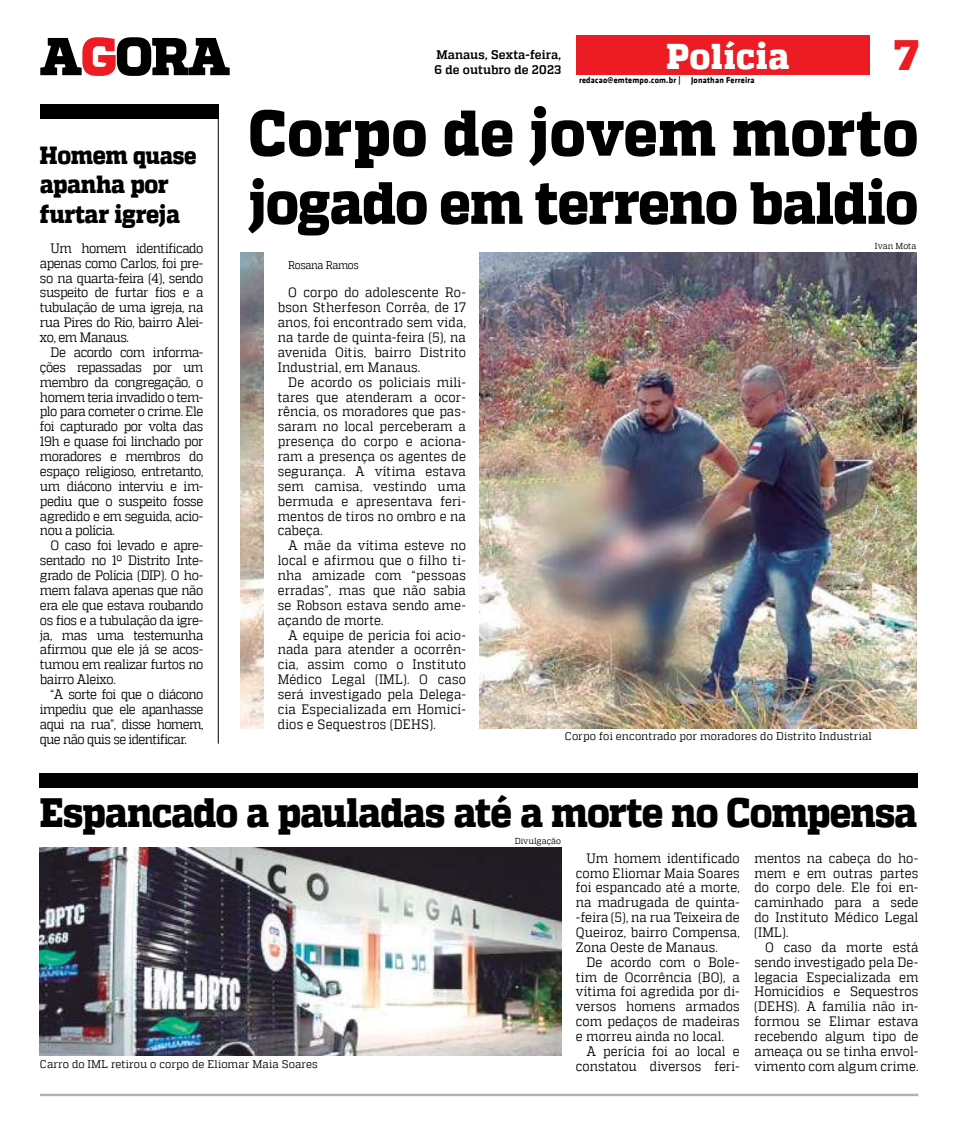
<style>
.page{position:relative;width:957px;height:1134px;background:#fff}
.page>*{position:absolute;margin:0;border:0;box-sizing:border-box;transform-origin:0 0}
.t1{font:800 64.5px "MW Quadon";letter-spacing:.01em;color:#000;scale:.9 1}
.t2{font:800 59.5px "MW Quadon";letter-spacing:-.02em;color:#000;scale:.9 1}
.t3{font:800 42.5px "MW Quadon";color:#ed1c24}
.t4{font:800 40.88px "MW Quadon";letter-spacing:-.025em;color:#000;scale:.9 1}
.t5{font:800 35.75px "MW Quadon";letter-spacing:.015em;color:#fff;scale:.95 1}
.t6{font:800 24.75px/29.8px "MW Quadon";letter-spacing:-.015em;color:#000;scale:.9 1}
.t7{font:13.62px/14.9px "MW Quadon";letter-spacing:.005em;color:#000;text-align:justify;scale:.9 1}
.t8{font:700 12.38px/14.9px "MW Quadon";letter-spacing:.01em;color:#000;scale:.95 1}
.t9{font:11.12px "MW Quadon";letter-spacing:.01em;color:#000;scale:.95 1}
.t10{font:11.12px "MW Quadon";letter-spacing:-.035em;color:#000;scale:.9 1}
.t11{font:700 8.62px "MW Klavika Bd";letter-spacing:.025em;color:#000;scale:.95 1}
.t12{font:8.62px "MW Quadon";letter-spacing:.005em;color:#000;scale:.95 1}
.s1{font-size:23.5px}
</style>
<div class="page">
<hr style="left:40px;top:1094px;width:878px;height:2px;background:#b1b3b5">
<div style="left:40px;top:773px;width:878px;height:15px;background:#000"></div>
<img style="left:40px;top:847px;width:521px;height:209px">
<svg style="left:40px;top:37px;width:190px;height:39px"></svg>
<div style="left:576px;top:35px;width:293px;height:40px;background:#ed1c24"></div>
<img style="left:240px;top:253px;width:676px;height:476px">
<div style="left:40px;top:104px;width:178px;height:15px;background:#000"></div>
<hr style="left:218px;top:104px;width:1px;height:640px;background:#000">
<div style="left:265px;top:245px;width:214px;height:491px;background:#fff"></div>
<h3 class="t6" style="left:40px;top:141px;width:176px">Homem <span class="s1">quase </span>apanha por furtar igreja</h3>
<p class="t7" style="left:40px;top:241px;width:183px;text-indent:11px">Um homem identificado apenas como Carlos, foi pre&shy;so na quarta-feira (4), sendo suspeito de furtar fios e a tubulação de uma igreja, na rua Pires do Rio, bairro Alei&shy;xo, em Manaus.</p>
<p class="t7" style="left:40px;top:345px;width:183px;text-indent:11px">De acordo com informa&shy;ções repassadas por um membro da congregação, o homem teria invadido o tem&shy;plo para cometer o crime. Ele foi capturado por volta das 19h e quase foi linchado por moradores e membros do espaço religioso, entretanto, um diácono interviu e im&shy;pediu que o suspeito fosse agredido e em seguida, acio&shy;nou a polícia.</p>
<p class="t7" style="left:40px;top:538px;width:183px;text-indent:11px">O caso foi levado e apre&shy;sentado no 1º Distrito Inte&shy;grado de Polícia (DIP). O ho&shy;mem falava apenas que não era ele que estava roubando os fios e a tubulação da igre&shy;ja, mas uma testemunha afirmou que ele já se acos&shy;tumou em realizar furtos no bairro Aleixo.</p>
<p class="t7" style="left:40px;top:687px;width:183px;text-indent:11px">“A sorte foi que o diácono impediu que ele apanhasse aqui na rua”, disse homem, que não quis se identificar.</p>
<h3 class="t3" style="left:894px;top:30px;width:26px">7</h3>
<p class="t8" style="left:434px;top:48px;width:135px">Manaus, Sexta-feira,<br>6 de outubro de 2023</p>
<h3 class="t5" style="left:666px;top:35px;width:131px">Polícia</h3>
<p class="t11" style="left:579px;top:74px;width:186px">redacao@emtempo.com.br | Jonathan Ferreira</p>
<h1 class="t1" style="left:249px;top:95px;width:745px">Corpo de jovem morto</h1>
<h2 class="t2" style="left:249px;top:168px;width:745px">jogado em terreno baldio</h2>
<p class="t12" style="left:875px;top:241px;width:45px">Ivan Mota</p>
<p class="t10" style="left:288px;top:259px;width:80px">Rosana Ramos</p>
<p class="t7" style="left:278px;top:285px;width:211px;text-indent:11px">O corpo do adolescente Ro&shy;bson Stherfeson Corrêa, de 17 anos, foi encontrado sem vida, na tarde de quinta-feira (5), na avenida Oitis, bairro Distrito Industrial, em Manaus.</p>
<p class="t7" style="left:278px;top:374px;width:211px;text-indent:11px">De acordo os policiais mili&shy;tares que atenderam a ocor&shy;rência, os moradores que pas&shy;saram no local perceberam a presença do corpo e aciona&shy;ram a presença os agentes de segurança. A vítima estava sem camisa, vestindo uma bermuda e apresentava feri&shy;mentos de tiros no ombro e na cabeça.</p>
<p class="t7" style="left:278px;top:538px;width:211px;text-indent:11px">A mãe da vítima esteve no local e afirmou que o filho ti&shy;nha amizade com “pessoas erradas”, mas que não sabia se Robson estava sendo ame&shy;açando de morte.</p>
<p class="t7" style="left:278px;top:627px;width:211px;text-indent:11px">A equipe de perícia foi acio&shy;nada para atender a ocorrên&shy;cia, assim como o Instituto Médico Legal (IML). O caso será investigado pela Delega&shy;cia Especializada em Homicí&shy;dios e Sequestros (DEHS).</p>
<p class="t9" style="left:565px;top:730px;width:324px">Corpo foi encontrado por moradores do Distrito Industrial</p>
<h3 class="t4" style="left:40px;top:788px;width:976px">Espancado a pauladas até a morte no Compensa</h3>
<p class="t7" style="left:576px;top:850px;width:183px;text-indent:11px">Um homem identificado como Eliomar Maia Soares foi espancado até a morte, na madrugada de quinta--feira (5), na rua Teixeira de Queiroz, bairro Compensa, Zona Oeste de Manaus.</p>
<p class="t7" style="left:576px;top:954px;width:183px;text-indent:11px">De acordo com o Bole&shy;tim de Ocorrência (BO), a vítima foi agredida por di&shy;versos homens armados com pedaços de madeiras e morreu ainda no local.</p>
<p class="t7" style="left:576px;top:1044px;width:183px;text-align:right">A perícia foi ao local e constatou diversos feri-</p>
<p class="t12" style="left:515px;top:836px;width:50px">Divulgação</p>
<p class="t7" style="left:754px;top:850px;width:183px">mentos na cabeça do ho&shy;mem e em outras partes do corpo dele. Ele foi en&shy;caminhado para a sede do Instituto Médico Legal (IML).</p>
<p class="t7" style="left:754px;top:939px;width:183px;text-indent:11px">O caso da morte está sendo investigado pela De&shy;legacia Especializada em Homicídios e Sequestros (DEHS). A família não in&shy;formou se Elimar estava recebendo algum tipo de ameaça ou se tinha envol-</p>
<p class="t9" style="left:40px;top:1058px;width:294px">Carro do IML retirou o corpo de Eliomar Maia Soares</p>
<p class="t7" style="left:754px;top:1058px;width:183px">vimento com algum crime.</p>
</div>
